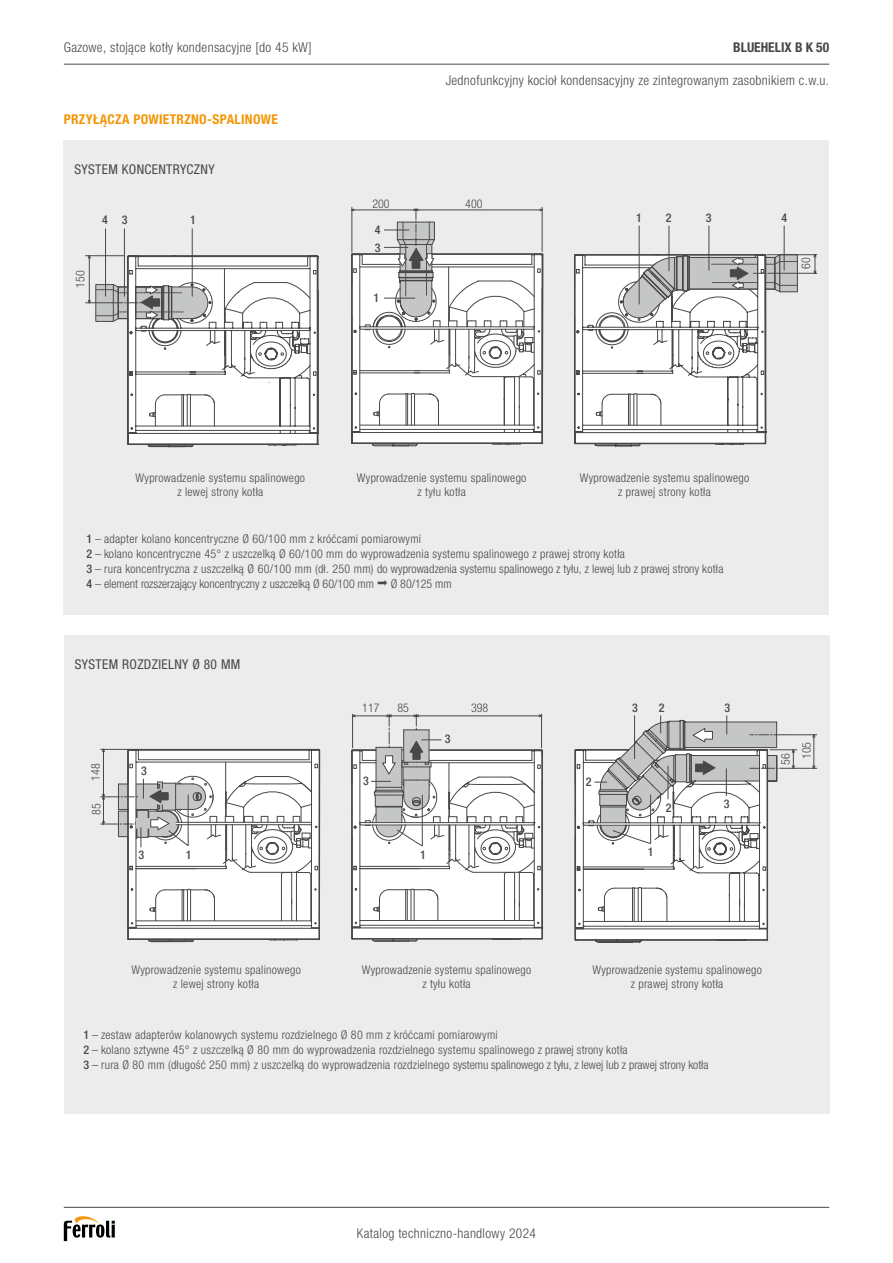
<style>
.page{position:relative;width:893px;height:1263px;background:#fff}
.page>*{position:absolute;margin:0;border:0;box-sizing:border-box;transform-origin:0 0}
.t1{font:300 condensed 13.5px "Helvetica Neue LTW1 G";letter-spacing:.025em;color:#484847}
.t2{font:condensed 13.5px "Helvetica Neue LTW1 G";letter-spacing:.025em;color:#484847}
.t3{font:700 condensed 13.5px "Helvetica Neue LTW1 G";letter-spacing:.025em;color:#f49608}
.t4{font:700 condensed 13.5px "Helvetica Neue LTW1 G";color:#484847}
.t5{font:300 condensed 12px/14.4px "Helvetica Neue LTW1 G";letter-spacing:.025em;color:#484847;text-align:center}
.t6{font:500 condensed 12px/17.4px "Helvetica Neue LTW1 G";color:#484847}
.s1{font-weight:500}
.s2{font-family:"Menlo";font-weight:400;font-stretch:normal;font-size:18px}
</style>
<div class="page">
<div style="left:64px;top:140px;width:765px;height:474px;background:#ececec"></div>
<hr style="left:352px;top:207px;width:1px;height:45px;background:#484847">
<hr style="left:542px;top:207px;width:1px;height:44px;background:#484847">
<svg style="left:85px;top:254px;width:234px;height:194px"></svg>
<hr style="left:777px;top:273px;width:40px;height:1px;background:#484847">
<hr style="left:767px;top:254px;width:50px;height:1px;background:#484847">
<svg style="left:813px;top:254px;width:3px;height:20px"></svg>
<svg style="left:574px;top:253px;width:224px;height:194px"></svg>
<div style="left:127px;top:256px;width:191px;height:189px;border:2px solid #484847"></div>
<div style="left:574px;top:254px;width:192px;height:190px;border:2px solid #484847"></div>
<hr style="left:784px;top:226px;width:1px;height:44px;background:#484847">
<hr style="left:709px;top:226px;width:1px;height:44px;background:#484847">
<hr style="left:639px;top:226px;width:1px;height:78px;background:#484847">
<hr style="left:669px;top:226px;width:1px;height:45px;background:#484847">
<svg style="left:351px;top:208px;width:193px;height:239px"></svg>
<hr style="left:384px;top:298px;width:31px;height:1px;background:#484847">
<hr style="left:124px;top:229px;width:1px;height:67px;background:#484847">
<hr style="left:192px;top:229px;width:1px;height:67px;background:#484847">
<hr style="left:105px;top:229px;width:1px;height:67px;background:#484847">
<hr style="left:64px;top:1207px;width:765px;height:1px;background:#484847">
<svg style="left:64px;top:1216px;width:51px;height:25px"></svg>
<hr style="left:64px;top:64px;width:765px;height:1px;background:#484847">
<div style="left:64px;top:636px;width:765px;height:478px;background:#ececec"></div>
<div style="left:128px;top:749px;width:191px;height:190px;background:#fff"></div>
<hr style="left:225px;top:762px;width:1px;height:54px;background:#484847">
<hr style="left:136px;top:750px;width:1px;height:72px;background:#484847">
<hr style="left:311px;top:750px;width:1px;height:177px;background:#484847">
<svg style="left:308px;top:752px;width:9px;height:16px"></svg>
<hr style="left:138px;top:759px;width:171px;height:1px;background:#484847">
<hr style="left:137px;top:762px;width:174px;height:1px;background:#484847">
<hr style="left:103px;top:749px;width:1px;height:48px;background:#484847">
<svg style="left:101px;top:748px;width:38px;height:20px"></svg>
<hr style="left:784px;top:734px;width:33px;height:1px;background:#484847">
<hr style="left:782px;top:768px;width:35px;height:1px;background:#484847">
<hr style="left:814px;top:735px;width:1px;height:33px;background:#484847">
<svg style="left:351px;top:714px;width:193px;height:228px"></svg>
<svg style="left:101px;top:774px;width:219px;height:169px"></svg>
<svg style="left:574px;top:715px;width:223px;height:227px"></svg>
<p class="t1" style="left:64px;top:40px;width:249px">Gazowe, stojące kotły kondensacyjne [do 45 kW]</p>
<p class="t3" style="left:64px;top:112px;width:216px">PRZYŁĄCZA POWIETRZNO-SPALINOWE</p>
<p class="t2" style="left:74px;top:162px;width:142px">SYSTEM KONCENTRYCZNY</p>
<p class="t6" style="left:102px;top:211px;width:27px">4 3</p>
<p class="t6" style="left:190px;top:211px;width:7px">1</p>
<p class="t5" style="left:73px;top:288px;width:19px;rotate:-90deg">150</p>
<p class="t4" style="left:733px;top:39px;width:97px">BLUEHELIX B K 50</p>
<p class="t1" style="left:446px;top:72px;width:385px">Jednofunkcyjny kocioł kondensacyjny ze zintegrowanym zasobnikiem c.w.u.</p>
<p class="t5" style="left:372px;top:196px;width:19px">200</p>
<p class="t5" style="left:465px;top:197px;width:19px">400</p>
<p class="t6" style="left:375px;top:221px;width:7px">4<br>3</p>
<p class="t6" style="left:373px;top:289px;width:7px">1</p>
<p class="t6" style="left:636px;top:209px;width:7px">1</p>
<p class="t6" style="left:666px;top:209px;width:7px">2</p>
<p class="t6" style="left:706px;top:209px;width:7px">3</p>
<p class="t6" style="left:781px;top:209px;width:7px">4</p>
<p class="t5" style="left:799px;top:269px;width:13px;rotate:-90deg">60</p>
<p class="t5" style="left:136px;top:471px;width:171px">Wyprowadzenie systemu spalinowego z lewej strony kotła</p>
<p class="t5" style="left:357px;top:471px;width:171px">Wyprowadzenie systemu spalinowego z tyłu kotła</p>
<p class="t5" style="left:580px;top:471px;width:171px">Wyprowadzenie systemu spalinowego z prawej strony kotła</p>
<p class="t5" style="left:87px;top:531px;width:638px;line-height:15px;text-align:left"><span class="s1">1</span> – adapter kolano koncentryczne Ø 60/100 mm z króćcami pomiarowymi<br><span class="s1">2</span> – kolano koncentryczne 45° z uszczelką Ø 60/100 mm do wyprowadzenia systemu spalinowego z prawej strony kotła<br><span class="s1">3</span> – rura koncentryczna z uszczelką Ø 60/100 mm (dł. 250 mm) do wyprowadzenia systemu spalinowego z tyłu, z lewej lub z prawej strony kotła <span class="s1">4</span> – element rozszerzający koncentryczny z uszczelką Ø 60/100 mm <span class="s2">➡</span> Ø 80/125 mm</p>
<p class="t2" style="left:75px;top:656px;width:167px">SYSTEM ROZDZIELNY Ø 80 MM</p>
<p class="t5" style="left:88px;top:781px;width:19px;rotate:-90deg">148</p>
<p class="t5" style="left:89px;top:815px;width:13px;rotate:-90deg">85</p>
<p class="t6" style="left:141px;top:762px;width:7px">3</p>
<p class="t5" style="left:362px;top:700px;width:19px">117</p>
<p class="t5" style="left:397px;top:701px;width:13px">85</p>
<p class="t6" style="left:363px;top:772px;width:7px">3</p>
<p class="t6" style="left:138px;top:846px;width:7px">3</p>
<p class="t6" style="left:186px;top:846px;width:7px">1</p>
<p class="t6" style="left:420px;top:846px;width:7px">1</p>
<p class="t6" style="left:445px;top:730px;width:7px">3</p>
<p class="t5" style="left:471px;top:701px;width:19px">398</p>
<p class="t6" style="left:586px;top:773px;width:7px">2</p>
<p class="t6" style="left:632px;top:699px;width:7px">3</p>
<p class="t6" style="left:724px;top:699px;width:7px">3</p>
<p class="t6" style="left:659px;top:699px;width:7px">2</p>
<p class="t6" style="left:648px;top:843px;width:7px">1</p>
<p class="t6" style="left:666px;top:799px;width:7px">2</p>
<p class="t6" style="left:724px;top:795px;width:7px">3</p>
<p class="t5" style="left:778px;top:764px;width:13px;rotate:-90deg">56</p>
<p class="t5" style="left:799px;top:759px;width:19px;rotate:-90deg">105</p>
<p class="t5" style="left:131px;top:962px;width:171px">Wyprowadzenie systemu spalinowego z lewej strony kotła</p>
<p class="t5" style="left:362px;top:962px;width:171px">Wyprowadzenie systemu spalinowego z tyłu kotła</p>
<p class="t5" style="left:592px;top:962px;width:171px">Wyprowadzenie systemu spalinowego z prawej strony kotła</p>
<p class="t5" style="left:84px;top:1028px;width:626px;line-height:15px;text-align:left"><span class="s1">1</span> – zestaw adapterów kolanowych systemu rozdzielnego Ø 80 mm z króćcami pomiarowymi<br><span class="s1">2</span> – kolano sztywne 45° z uszczelką Ø 80 mm do wyprowadzenia rozdzielnego systemu spalinowego z prawej strony kotła<br><span class="s1">3</span> – rura Ø 80 mm (długość 250 mm) z uszczelką do wyprowadzenia rozdzielnego systemu spalinowego z tyłu, z lewej lub z prawej strony kotła</p>
<p class="t1" style="left:357px;top:1225px;width:181px">Katalog techniczno-handlowy 2024</p>
</div>
